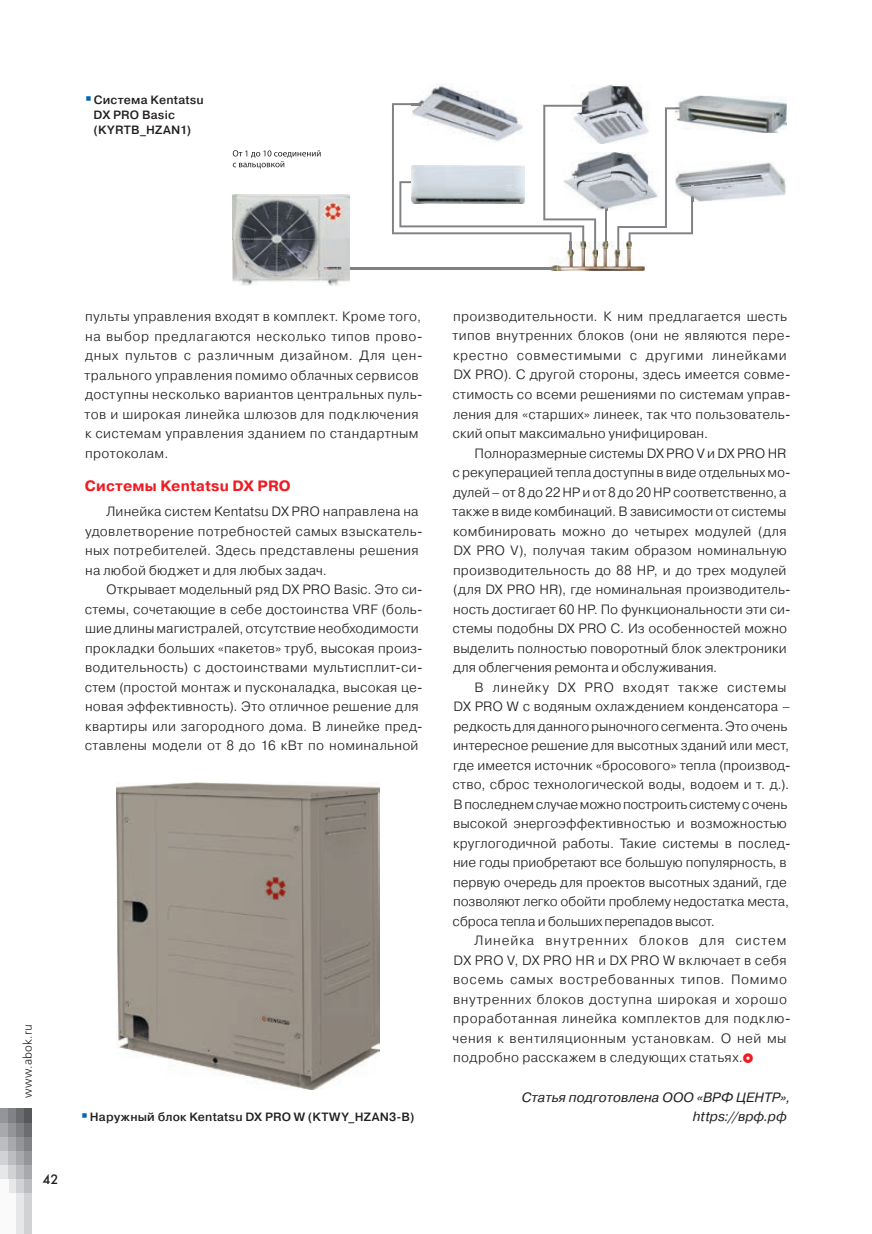
<style>
.page{position:relative;width:872px;height:1234px;background:#fff}
.page>*{position:absolute;margin:0;border:0;box-sizing:border-box;transform-origin:0 0}
.t1{font:700 15px "Pragmatica";letter-spacing:.01em;color:#ee1d23}
.t2{font:300 13.5px/19.5px "Pragmatica";letter-spacing:.015em;color:#231f20}
.t3{font:300 13.5px/19.5px "Pragmatica";letter-spacing:-.005em;color:#231f20}
.t4{font:300 13.5px/19.5px "Pragmatica";letter-spacing:.04em;color:#231f20}
.t5{font:italic 13.5px/19.5px "Pragmatica";letter-spacing:.005em;color:#231f20;text-align:right}
.t6{font:13.5px "Futura Futuris";color:#231f20}
.t7{font:500 12px/15px "Pragmatica";letter-spacing:.015em;color:#231f20}
.t8{font:12px "Free Set Light C";letter-spacing:.015em;color:#231f20}
</style>
<div class="page">
<div style="left:0;top:1108px;width:9px;height:14px;background:#939598"></div>
<div style="left:0;top:1122px;width:9px;height:14px;background:#a8a9ad"></div>
<div style="left:0;top:1136px;width:9px;height:14px;background:#bcbdc0"></div>
<div style="left:0;top:1150px;width:9px;height:15px;background:#d1d2d4"></div>
<div style="left:0;top:1165px;width:9px;height:14px;background:#e6e7e9"></div>
<div style="left:9px;top:1108px;width:7px;height:14px;background:#808285"></div>
<div style="left:9px;top:1122px;width:7px;height:14px;background:#939598"></div>
<div style="left:9px;top:1136px;width:7px;height:14px;background:#a8a9ad"></div>
<div style="left:9px;top:1150px;width:7px;height:15px;background:#bcbdc0"></div>
<div style="left:9px;top:1165px;width:7px;height:14px;background:#d1d2d4"></div>
<div style="left:9px;top:1179px;width:7px;height:14px;background:#e6e7e9"></div>
<div style="left:16px;top:1108px;width:8px;height:14px;background:#6c6d70"></div>
<div style="left:16px;top:1122px;width:8px;height:14px;background:#808285"></div>
<div style="left:16px;top:1136px;width:8px;height:14px;background:#939598"></div>
<div style="left:16px;top:1150px;width:8px;height:15px;background:#a8a9ad"></div>
<div style="left:16px;top:1165px;width:8px;height:14px;background:#bcbdc0"></div>
<div style="left:16px;top:1179px;width:8px;height:14px;background:#d1d2d4"></div>
<div style="left:24px;top:1108px;width:8px;height:14px;background:#57585a"></div>
<div style="left:24px;top:1122px;width:8px;height:14px;background:#6c6d70"></div>
<div style="left:24px;top:1136px;width:8px;height:14px;background:#808285"></div>
<div style="left:24px;top:1150px;width:8px;height:15px;background:#939598"></div>
<div style="left:24px;top:1165px;width:8px;height:14px;background:#a8a9ad"></div>
<div style="left:24px;top:1179px;width:8px;height:14px;background:#bcbdc0"></div>
<div style="left:0;top:1179px;width:9px;height:54px;background:#fafafa"></div>
<div style="left:9px;top:1193px;width:7px;height:40px;background:#fafafa"></div>
<div style="left:16px;top:1193px;width:8px;height:40px;background:#e6e7e9"></div>
<div style="left:24px;top:1193px;width:8px;height:40px;background:#d1d2d4"></div>
<hr style="left:605px;top:193px;width:2px;height:51px;background:#808285">
<img style="left:549px;top:241px;width:98px;height:30px">
<hr style="left:314px;top:267px;width:239px;height:2px;background:#808285">
<img style="left:232px;top:194px;width:118px;height:92px">
<img style="left:314px;top:267px;width:36px;height:2px">
<img style="left:418px;top:83px;width:77px;height:20px">
<img style="left:580px;top:85px;width:64px;height:59px">
<img style="left:596px;top:152px;width:21px;height:59px">
<svg style="left:605px;top:193px;width:2px;height:18px"></svg>
<img style="left:693px;top:162px;width:93px;height:40px">
<img style="left:677px;top:96px;width:110px;height:37px">
<svg style="left:617px;top:107px;width:76px;height:143px"></svg>
<svg style="left:392px;top:103px;width:204px;height:147px"></svg>
<svg style="left:233px;top:150px;width:87px;height:18px"></svg>
<img style="left:117px;top:782px;width:262px;height:307px">
<p class="t7" style="left:94px;top:92px;width:112px">Система Kentatsu<br>DX PRO Basic (KYRTB_HZAN1)</p>
<p class="t2" style="left:85px;top:306px;width:339px">пульты управления входят в комплект. Кроме того, на выбор предлагаются несколько типов прово&shy;дных пультов с различным дизайном. Для цен&shy;трального управления помимо облачных сервисов доступны несколько вариантов центральных пуль&shy;тов и широкая линейка шлюзов для подключения к системам управления зданием по стандартным протоколам.</p>
<p class="t1" style="left:85px;top:476px;width:207px">Системы Kentatsu DX PRO</p>
<p class="t2" style="left:85px;top:501px;width:339px;text-indent:21px">Линейка систем Kentatsu DX PRO направлена на удовлетворение потребностей самых взыскатель&shy;ных потребителей. Здесь представлены решения на любой бюджет и для любых задач.</p>
<p class="t2" style="left:85px;top:579px;width:339px;text-indent:22px">Открывает модельный ряд DX PRO Basic. Это си&shy;стемы, сочетающие в себе достоинства VRF (боль&shy;шие длины магистралей, отсутствие необходимости прокладки больших «пакетов» труб, высокая произ&shy;водительность) с достоинствами мультисплит-си&shy;стем (простой монтаж и пусконаладка, высокая це&shy;новая эффективность). Это отличное решение для квартиры или загородного дома. В линейке пред&shy;ставлены модели от 8 до 16 кВт по номинальной</p>
<p class="t8" style="left:21px;top:1097px;width:75px;rotate:-90deg">www.abok.ru</p>
<p class="t6" style="left:43px;top:1170px;width:17px">42</p>
<p class="t7" style="left:90px;top:1109px;width:326px">Наружный блок Kentatsu DX PRO W (KTWY_HZAN3-B)</p>
<p class="t2" style="left:452px;top:306px;width:339px">производительности. К ним предлагается шесть типов внутренних блоков (они не являются пере&shy;крестно совместимыми с другими линейками DX PRO). С другой стороны, здесь имеется совме&shy;стимость со всеми решениями по системам управ&shy;ления для «старших» линеек, так что пользователь&shy;ский опыт максимально унифицирован.</p>
<p class="t2" style="left:452px;top:442px;width:339px;text-indent:22px">Полноразмерные системы DX PRO V и DX PRO HR с рекуперацией тепла доступны в виде отдельных мо&shy;дулей – от 8 до 22 HP и от 8 до 20 HP соответственно, а также в виде комбинаций. В зависимости от системы комбинировать можно до четырех модулей (для DX PRO V), получая таким образом номинальную производительность до 88 HP, и до трех модулей (для DX PRO HR), где номинальная производитель&shy;ность достигает 60 HP. По функциональности эти си&shy;стемы подобны DX PRO C. Из особенностей можно выделить полностью поворотный блок электроники для облегчения ремонта и обслуживания.</p>
<p class="t3" style="left:452px;top:676px;width:339px;text-indent:22px">В линейку DX PRO входят также системы DX PRO W с водяным охлаждением конденсатора – редкость для данного рыночного сегмента. Это очень интересное решение для высотных зданий или мест, где имеется источник «бросового» тепла (производ&shy;ство, сброс технологической воды, водоем и т. д.).<br>В последнем случае можно построить систему с очень высокой энергоэффективностью и возможностью круглогодичной работы. Такие системы в послед&shy;ние годы приобретают все большую популярность, в первую очередь для проектов высотных зданий, где позволяют легко обойти проблему недостатка места, сброса тепла и больших перепадов высот.</p>
<p class="t4" style="left:452px;top:930px;width:339px;text-indent:22px">Линейка внутренних блоков для систем DX PRO V, DX PRO HR и DX PRO W включает в себя восемь самых востребованных типов. Помимо внутренних блоков доступна широкая и хорошо проработанная линейка комплектов для подклю&shy;чения к вентиляционным установкам. О ней мы подробно расскажем в следующих статьях.</p>
<p class="t5" style="left:522px;top:1087px;width:270px">Статья подготовлена ООО «ВРФ ЦЕНТР», https://врф.рф</p>
</div>
